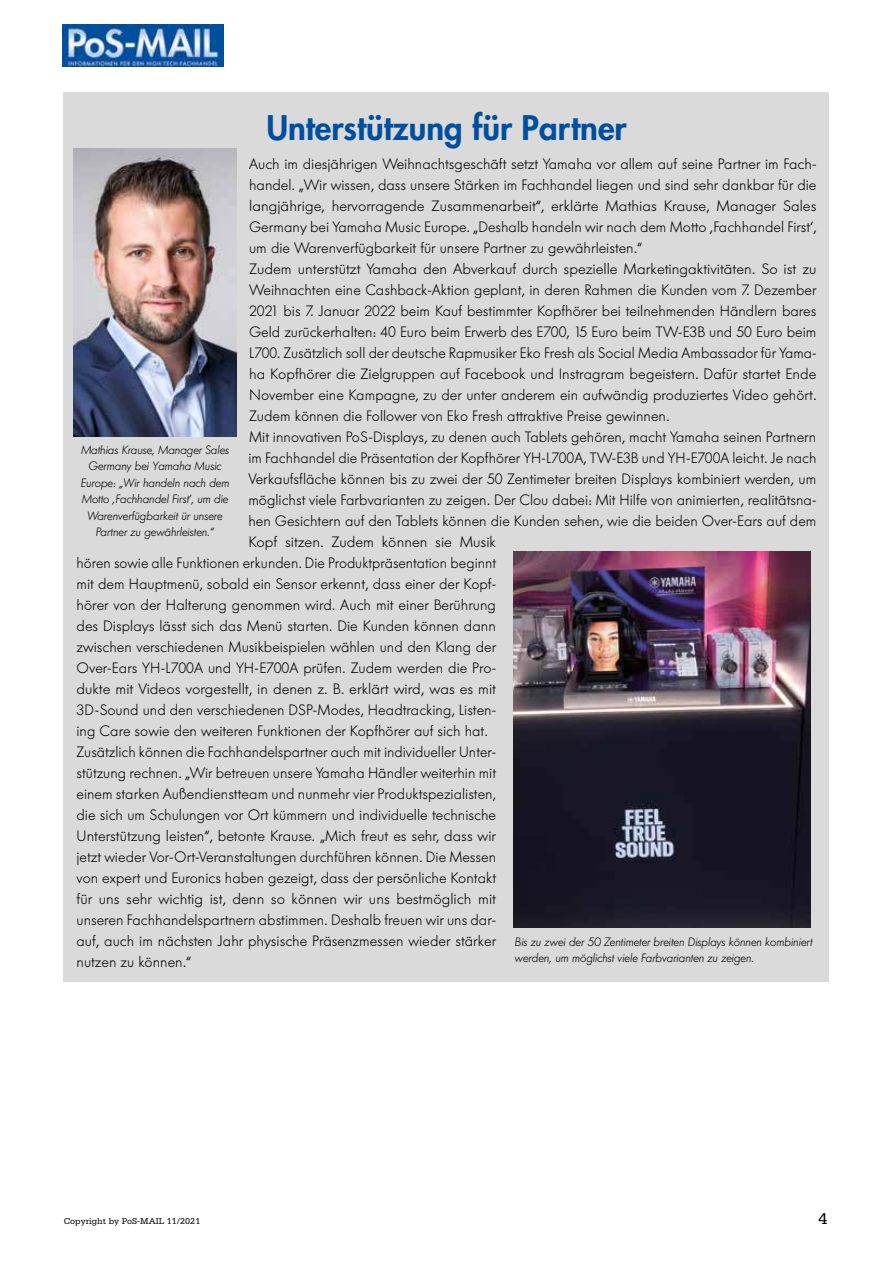
<style>
.page{position:relative;width:893px;height:1263px;background:#fff}
.page>*{position:absolute;margin:0;border:0;box-sizing:border-box;transform-origin:0 0}
.t1{font:800 33px "Futura";color:#004f9f}
.t2{font:16.5px "Serifa";color:#000}
.t3{font:300 15px "Futura BQ";color:#000}
.t4{font:italic 300 12px/16.5px "Futura BQ";color:#000;text-align:center}
.t5{font:9px "Serifa";color:#000}
</style>
<div class="page">
<img style="left:63px;top:25px;width:160px;height:42px">
<div style="left:64px;top:92px;width:765px;height:890px;background:#dadada"></div>
<img style="left:74px;top:148px;width:162px;height:289px">
<img style="left:513px;top:551px;width:297px;height:376px">
<h1 class="t1" style="left:266px;top:105px;width:362px">Unterstützung für Partner</h1>
<p class="t3" style="left:249px;top:155px;width:568px">Auch im diesjährigen Weihnachtsgeschäft setzt Yamaha vor allem auf seine Partner im Fach-</p>
<p class="t3" style="left:249px;top:176px;width:569px">handel. „Wir wissen, dass unsere Stärken im Fachhandel liegen und sind sehr dankbar für die</p>
<p class="t3" style="left:249px;top:197px;width:569px">langjährige, hervorragende Zusammenarbeit“, erklärte Mathias Krause, Manager Sales</p>
<p class="t3" style="left:249px;top:218px;width:569px">Germany bei Yamaha Music Europe. „Deshalb handeln wir nach dem Motto ‚Fachhandel First‘,</p>
<p class="t3" style="left:249px;top:239px;width:395px">um die Warenverfügbarkeit für unsere Partner zu gewährleisten.“</p>
<p class="t3" style="left:249px;top:260px;width:569px">Zudem unterstützt Yamaha den Abverkauf durch spezielle Marketingaktivitäten. So ist zu</p>
<p class="t3" style="left:249px;top:281px;width:569px">Weihnachten eine Cashback-Aktion geplant, in deren Rahmen die Kunden vom 7. Dezember</p>
<p class="t3" style="left:249px;top:302px;width:569px">2021 bis 7. Januar 2022 beim Kauf bestimmter Kopfhörer bei teilnehmenden Händlern bares</p>
<p class="t3" style="left:249px;top:323px;width:569px">Geld zurückerhalten: 40 Euro beim Erwerb des E700, 15 Euro beim TW-E3B und 50 Euro beim</p>
<p class="t3" style="left:249px;top:344px;width:569px">L700. Zusätzlich soll der deutsche Rapmusiker Eko Fresh als Social Media Ambassador für Yama-</p>
<p class="t3" style="left:249px;top:365px;width:569px">ha Kopfhörer die Zielgruppen auf Facebook und Instragram begeistern. Dafür startet Ende</p>
<p class="t3" style="left:249px;top:386px;width:569px">November eine Kampagne, zu der unter anderem ein aufwändig produziertes Video gehört.</p>
<p class="t3" style="left:249px;top:407px;width:422px">Zudem können die Follower von Eko Fresh attraktive Preise gewinnen.</p>
<p class="t3" style="left:249px;top:428px;width:569px">Mit innovativen PoS-Displays, zu denen auch Tablets gehören, macht Yamaha seinen Partnern</p>
<p class="t3" style="left:248px;top:449px;width:570px">im Fachhandel die Präsentation der Kopfhörer YH-L700A, TW-E3B und YH-E700A leicht. Je nach</p>
<p class="t3" style="left:248px;top:470px;width:569px">Verkaufsfläche können bis zu zwei der 50 Zentimeter breiten Displays kombiniert werden, um</p>
<p class="t3" style="left:248px;top:491px;width:570px">möglichst viele Farbvarianten zu zeigen. Der Clou dabei: Mit Hilfe von animierten, realitätsna-</p>
<p class="t3" style="left:248px;top:512px;width:570px">hen Gesichtern auf den Tablets können die Kunden sehen, wie die beiden Over-Ears auf dem</p>
<p class="t3" style="left:248px;top:533px;width:249px">Kopf sitzen. Zudem können sie Musik</p>
<p class="t3" style="left:77px;top:554px;width:421px">hören sowie alle Funktionen erkunden. Die Produktpräsentation beginnt</p>
<p class="t3" style="left:77px;top:575px;width:421px">mit dem Hauptmenü, sobald ein Sensor erkennt, dass einer der Kopf-</p>
<p class="t3" style="left:77px;top:596px;width:421px">hörer von der Halterung genommen wird. Auch mit einer Berührung</p>
<p class="t3" style="left:77px;top:617px;width:421px">des Displays lässt sich das Menü starten. Die Kunden können dann</p>
<p class="t3" style="left:77px;top:638px;width:421px">zwischen verschiedenen Musikbeispielen wählen und den Klang der</p>
<p class="t3" style="left:77px;top:659px;width:421px">Over-Ears YH-L700A und YH-E700A prüfen. Zudem werden die Pro-</p>
<p class="t3" style="left:77px;top:680px;width:421px">dukte mit Videos vorgestellt, in denen z. B. erklärt wird, was es mit</p>
<p class="t3" style="left:77px;top:701px;width:421px">3D-Sound und den verschiedenen DSP-Modes, Headtracking, Listen-</p>
<p class="t3" style="left:77px;top:722px;width:413px">ing Care sowie den weiteren Funktionen der Kopfhörer auf sich hat.</p>
<p class="t3" style="left:77px;top:743px;width:421px">Zusätzlich können die Fachhandelspartner auch mit individueller Unter-</p>
<p class="t3" style="left:77px;top:764px;width:421px">stützung rechnen. „Wir betreuen unsere Yamaha Händler weiterhin mit</p>
<p class="t3" style="left:77px;top:785px;width:421px">einem starken Außendienstteam und nunmehr vier Produktspezialisten,</p>
<p class="t3" style="left:77px;top:806px;width:421px">die sich um Schulungen vor Ort kümmern und individuelle technische</p>
<p class="t3" style="left:77px;top:827px;width:421px">Unterstützung leisten“, betonte Krause. „Mich freut es sehr, dass wir</p>
<p class="t3" style="left:77px;top:848px;width:421px">jetzt wieder Vor-Ort-Veranstaltungen durchführen können. Die Messen</p>
<p class="t3" style="left:77px;top:869px;width:421px">von expert und Euronics haben gezeigt, dass der persönliche Kontakt</p>
<p class="t3" style="left:77px;top:890px;width:421px">für uns sehr wichtig ist, denn so können wir uns bestmöglich mit</p>
<p class="t3" style="left:77px;top:911px;width:421px">unseren Fachhandelspartnern abstimmen. Deshalb freuen wir uns dar-</p>
<p class="t3" style="left:77px;top:932px;width:421px">auf, auch im nächsten Jahr physische Präsenzmessen wieder stärker</p>
<p class="t3" style="left:77px;top:953px;width:116px">nutzen zu können.“</p>
<p class="t4" style="left:81px;top:442px;width:150px">Mathias Krause, Manager Sales<br>Germany bei Yamaha Music<br>Europe: „Wir handeln nach dem<br>Motto ‚Fachhandel First‘, um die<br>Warenverfügbarkeit ür unsere<br>Partner zu gewährleisten.“</p>
<p class="t4" style="left:514px;top:933px;width:299px;text-align:left">Bis zu zwei der 50 Zentimeter breiten Displays können kombiniert werden, um möglichst viele Farbvarianten zu zeigen.</p>
<p class="t5" style="left:64px;top:1216px;width:138px">Copyright by PoS-MAIL 11/2021</p>
<p class="t2" style="left:818px;top:1210px;width:11px">4</p>
</div>
